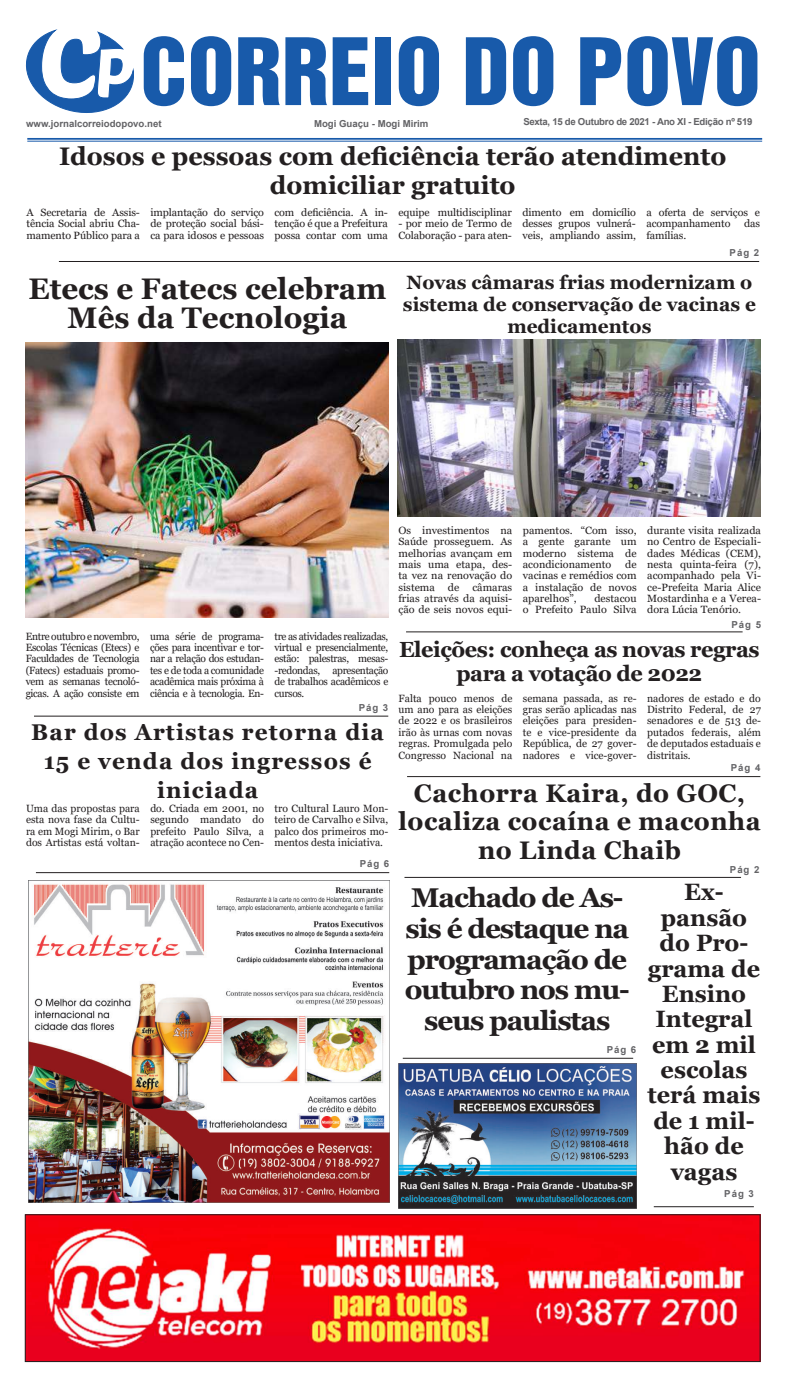
<style>
.page{position:relative;width:787px;height:1389px;background:#fff}
.page>*{position:absolute;margin:0;border:0;box-sizing:border-box;transform-origin:0 0}
.t1{font:84.88px "Helvetica Inserat LT Std";color:#185aaa}
.t2{font:700 29.75px/28.9px "Georgia";color:#231f20;text-align:center}
.t3{font:700 27.12px/30.6px "Georgia";letter-spacing:-.04em;color:#231f20;text-align:center}
.t4{font:700 25.38px/28.9px "Georgia";color:#231f20;text-align:center}
.t5{font:700 25.38px/28.9px "Georgia";letter-spacing:.02em;color:#231f20;text-align:center}
.t6{font:700 23.62px/25.4px "Georgia";color:#231f20;text-align:center}
.t7{font:700 22.75px/28.9px "Georgia";letter-spacing:.05em;color:#231f20;text-align:center}
.t8{font:700 21.88px/23.6px "Georgia";letter-spacing:-.02em;color:#231f20;text-align:center}
.t9{font:700 19.25px/21.9px "Georgia";color:#231f20;text-align:center}
.t10{font:10.5px/11.4px "Georgia";color:#231f20;text-align:justify}
.t11{font:700 9.62px "Arial";color:#636366}
.t12{font:700 9.62px "Arial";letter-spacing:-.03em;color:#636366}
</style>
<div class="page">
<hr style="left:27px;top:138px;width:734px;height:2px;background:#185aaa">
<hr style="left:27px;top:141px;width:734px;height:1px;background:#185aaa">
<svg style="left:25px;top:29px;width:109px;height:84px"></svg>
<hr style="left:406px;top:632px;width:336px;height:1px;background:#231f20">
<hr style="left:404px;top:877px;width:336px;height:1px;background:#231f20">
<hr style="left:407px;top:776px;width:353px;height:1px;background:#231f20">
<hr style="left:36px;top:872px;width:353px;height:1px;background:#231f20">
<hr style="left:59px;top:261px;width:699px;height:1px;background:#231f20">
<img style="left:29px;top:883px;width:360px;height:319px">
<img style="left:398px;top:1064px;width:238px;height:144px">
<hr style="left:402px;top:1058px;width:231px;height:1px;background:#231f20">
<hr style="left:653px;top:1206px;width:100px;height:1px;background:#231f20">
<img style="left:27px;top:1216px;width:731px;height:144px">
<div style="left:25px;top:1214px;width:735px;height:148px;border:1px solid #231f20"></div>
<hr style="left:34px;top:716px;width:354px;height:1px;background:#231f20">
<img style="left:26px;top:342px;width:362px;height:276px">
<img style="left:397px;top:340px;width:362px;height:177px">
<h1 class="t1" style="left:140px;top:21px;width:622px">CORREIO DO POVO</h1>
<p class="t12" style="left:523px;top:115px;width:230px">Sexta, 15 de Outubro de 2021 - Ano XI - Edição nº 519</p>
<p class="t11" style="left:314px;top:117px;width:116px">Mogi Guaçu - Mogi Mirim</p>
<p class="t11" style="left:26px;top:117px;width:137px">www.jornalcorreiodopovo.net</p>
<h3 class="t4" style="left:59px;top:142px;width:668px">Idosos e pessoas com deficiência terão atendimento domiciliar gratuito</h3>
<p class="t10" style="left:26px;top:207px;width:115px">A Secretaria de Assis&shy;tência Social abriu Cha&shy;mamento Público para a</p>
<p class="t10" style="left:150px;top:207px;width:115px">implantação do serviço de proteção social bási&shy;ca para idosos e pessoas</p>
<p class="t10" style="left:274px;top:207px;width:115px">com deficiência. A in&shy;tenção é que a Prefeitura possa contar com uma</p>
<p class="t10" style="left:398px;top:207px;width:115px">equipe multidisciplinar</p>
<p class="t10" style="left:398px;top:218px;width:115px">- por meio de Termo de<br>Colaboração - para aten-</p>
<p class="t10" style="left:522px;top:207px;width:115px">dimento em domicílio desses grupos vulnerá&shy;veis, ampliando assim,</p>
<p class="t10" style="left:646px;top:207px;width:115px">a oferta de serviços e acompanhamento</p>
<p class="t10" style="left:743px;top:218px;width:17px">das</p>
<p class="t10" style="left:646px;top:230px;width:41px">famílias.</p>
<h2 class="t2" style="left:28px;top:274px;width:359px">Etecs e Fatecs celebram<br>Mês da Tecnologia</h2>
<p class="t11" style="left:729px;top:246px;width:31px">Pág 2</p>
<h3 class="t9" style="left:403px;top:271px;width:354px">Novas câmaras frias modernizam o sistema de conservação de vacinas e medicamentos</h3>
<p class="t10" style="left:26px;top:631px;width:115px">Entre outubro e novembro, Escolas Técnicas (Etecs) e Faculdades de Tecnologia (Fatecs) estaduais promo&shy;vem as semanas tecnoló&shy;gicas. A ação consiste em</p>
<p class="t10" style="left:150px;top:631px;width:115px">uma série de programa&shy;ções para incentivar e tor&shy;nar a relação dos estudan&shy;tes e de toda a comunidade acadêmica mais próxima à ciência e à tecnologia. En-</p>
<p class="t10" style="left:274px;top:631px;width:115px">tre as atividades realizadas, virtual e presencialmente, estão: palestras, mesas--redondas, apresentação de trabalhos acadêmicos e cursos.</p>
<p class="t11" style="left:358px;top:701px;width:31px">Pág 3</p>
<h3 class="t7" style="left:31px;top:718px;width:354px">Bar dos Artistas retorna dia<br>15 e venda dos ingressos é iniciada</h3>
<p class="t10" style="left:26px;top:803px;width:115px">Uma das propostas para esta nova fase da Cultu&shy;ra em Mogi Mirim, o Bar dos Artistas está voltan-</p>
<p class="t10" style="left:150px;top:803px;width:115px">do. Criada em 2001, no segundo mandato do prefeito Paulo Silva, a atração acontece no Cen-</p>
<p class="t10" style="left:274px;top:803px;width:115px">tro Cultural Lauro Mon&shy;teiro de Carvalho e Silva, palco dos primeiros mo&shy;mentos desta iniciativa.</p>
<p class="t11" style="left:359px;top:857px;width:31px">Pág 6</p>
<p class="t10" style="left:398px;top:525px;width:115px">Os investimentos na Saúde prosseguem. As melhorias avançam em mais uma etapa, des&shy;ta vez na renovação do sistema de câmaras frias através da aquisi&shy;ção de seis novos equi-</p>
<p class="t10" style="left:522px;top:525px;width:115px">pamentos. “Com isso, a gente garante um moderno sistema de acondicionamento</p>
<p class="t10" style="left:522px;top:559px;width:115px;text-indent:102px">de vacinas e remédios com a instalação de novos aparelhos”,</p>
<p class="t10" style="left:522px;top:593px;width:115px;text-align:right">destacou<br>o Prefeito Paulo Silva</p>
<p class="t10" style="left:647px;top:525px;width:115px">durante visita realizada no Centro de Especiali&shy;dades Médicas (CEM), nesta quinta-feira (7), acompanhado pela Vi&shy;ce-Prefeita Maria Alice Mostardinha e a Verea&shy;dora Lúcia Tenório.</p>
<p class="t11" style="left:731px;top:618px;width:31px">Pág 5</p>
<h3 class="t8" style="left:399px;top:638px;width:362px">Eleições: conheça as novas regras para a votação de 2022</h3>
<p class="t10" style="left:398px;top:693px;width:115px">Falta pouco menos de um ano para as eleições de 2022 e os brasileiros irão às urnas com novas regras. Promulgada pelo Congresso Nacional na</p>
<p class="t10" style="left:522px;top:693px;width:115px">semana passada, as re&shy;gras serão aplicadas nas eleições para presiden&shy;te e vice-presidente da República, de 27 gover&shy;nadores e vice-gover-</p>
<p class="t10" style="left:647px;top:693px;width:115px">nadores de estado e do Distrito Federal, de 27 senadores e de 513 de&shy;putados federais, além de deputados estaduais e distritais.</p>
<p class="t11" style="left:730px;top:761px;width:31px">Pág 4</p>
<h3 class="t5" style="left:398px;top:778px;width:364px">Cachorra Kaira, do GOC, localiza cocaína e maconha no Linda Chaib</h3>
<p class="t11" style="left:729px;top:863px;width:31px">Pág 2</p>
<h3 class="t3" style="left:404px;top:883px;width:226px">Machado de As&shy;sis é destaque na programação de outubro nos mu&shy;seus paulistas</h3>
<h3 class="t6" style="left:647px;top:880px;width:114px">Ex&shy;pansão do Pro&shy;grama de<br>Ensino<br>Integral em 2 mil escolas terá mais de 1 mil&shy;hão de vagas</h3>
<p class="t11" style="left:724px;top:1187px;width:31px">Pág 3</p>
<p class="t11" style="left:606px;top:1043px;width:31px">Pág 6</p>
</div>
